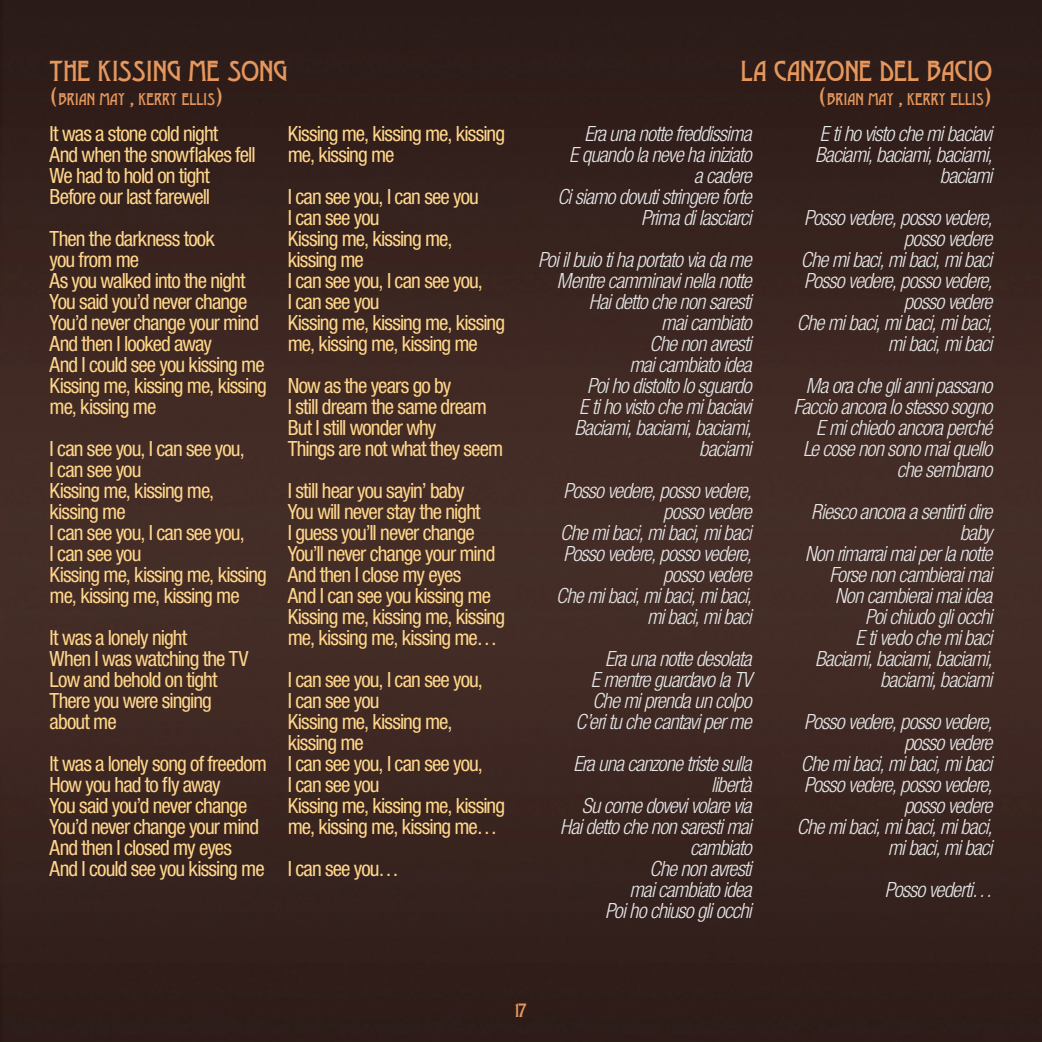
<style>
.page{position:relative;width:1042px;height:1042px;background:#fff}
.page>*{position:absolute;margin:0;border:0;box-sizing:border-box;transform-origin:0 0}
.t1{font:29.4px "Quaint Gothic SGOT";color:#e7975c}
.t2{font:condensed 21px/21px "Helvetica Neue LT Std";letter-spacing:-.045em;color:#ffd68b}
.t3{font:italic 300 condensed 21px/21px "Helvetica Neue LT Std";letter-spacing:-.04em;color:#e4e5e6;text-align:right}
.t4{font:21px "Quaint Gothic SGOT";color:#e7975c}
.t5{font:17.15px "Quaint Gothic SGOT";color:#e7975c}
.s1{font-size:24.5px}
</style>
<div class="page">
<img style="left:0;top:0;width:1041px;height:1041px">
<h1 class="t1" style="left:50px;top:52px;width:239px">THE KISSING ME SONG</h1>
<h1 class="t1" style="left:741px;top:52px;width:253px">LA CANZONE DEL BACIO</h1>
<p class="t5" style="left:50px;top:88px;width:176px"><span class="s1">(</span>BRIAN MAY <span class="s1">,</span> KERRY ELLIS<span class="s1">)</span></p>
<p class="t5" style="left:818px;top:88px;width:176px"><span class="s1">(</span>BRIAN MAY <span class="s1">,</span> KERRY ELLIS<span class="s1">)</span></p>
<p class="t2" style="left:50px;top:122px;width:208px">It was a stone cold night<br>And when the snowflakes fell<br>We had to hold on tight<br>Before our last farewell</p>
<p class="t2" style="left:50px;top:227px;width:219px">Then the darkness took<br>you from me<br>As you walked into the night<br>You said you’d never change<br>You’d never change your mind<br>And then I looked away<br>And I could see you kissing me<br>Kissing me, kissing me, kissing me, kissing me</p>
<p class="t2" style="left:50px;top:437px;width:219px">I can see you, I can see you,<br>I can see you<br>Kissing me, kissing me, kissing me<br>I can see you, I can see you,<br>I can see you<br>Kissing me, kissing me, kissing me, kissing me, kissing me</p>
<p class="t2" style="left:50px;top:626px;width:200px">It was a lonely night<br>When I was watching the TV<br>Low and behold on tight<br>There you were singing about me</p>
<p class="t2" style="left:50px;top:752px;width:219px">It was a lonely song of freedom<br>How you had to fly away<br>You said you’d never change<br>You’d never change your mind<br>And then I closed my eyes<br>And I could see you kissing me</p>
<p class="t2" style="left:288px;top:122px;width:219px">Kissing me, kissing me, kissing me, kissing me</p>
<p class="t2" style="left:288px;top:185px;width:219px">I can see you, I can see you<br>I can see you<br>Kissing me, kissing me, kissing me<br>I can see you, I can see you,<br>I can see you<br>Kissing me, kissing me, kissing me, kissing me, kissing me</p>
<p class="t2" style="left:288px;top:374px;width:217px">Now as the years go by<br>I still dream the same dream<br>But I still wonder why<br>Things are not what they seem</p>
<p class="t2" style="left:288px;top:479px;width:219px">I still hear you sayin’ baby<br>You will never stay the night<br>I guess you’ll never change<br>You’ll never change your mind<br>And then I close my eyes<br>And I can see you kissing me<br>Kissing me, kissing me, kissing me, kissing me, kissing me…</p>
<p class="t2" style="left:288px;top:668px;width:219px">I can see you, I can see you,<br>I can see you<br>Kissing me, kissing me, kissing me<br>I can see you, I can see you,<br>I can see you<br>Kissing me, kissing me, kissing me, kissing me, kissing me…</p>
<p class="t2" style="left:288px;top:857px;width:113px">I can see you…</p>
<p class="t3" style="left:557px;top:123px;width:196px">Era una notte freddissima<br>E quando la neve ha iniziato a cadere<br>Ci siamo dovuti stringere forte<br>Prima di lasciarci</p>
<p class="t3" style="left:538px;top:249px;width:215px">Poi il buio ti ha portato via da me<br>Mentre camminavi nella notte<br>Hai detto che non saresti<br>mai cambiato<br>Che non avresti<br>mai cambiato idea<br>Poi ho distolto lo sguardo<br>E ti ho visto che mi baciavi<br>Baciami, baciami, baciami, baciami</p>
<p class="t3" style="left:556px;top:480px;width:197px">Posso vedere, posso vedere, posso vedere<br>Che mi baci, mi baci, mi baci<br>Posso vedere, posso vedere, posso vedere<br>Che mi baci, mi baci, mi baci, mi baci, mi baci</p>
<p class="t3" style="left:575px;top:648px;width:178px">Era una notte desolata<br>E mentre guardavo la TV<br>Che mi prenda un colpo<br>C’eri tu che cantavi per me</p>
<p class="t3" style="left:560px;top:753px;width:193px">Era una canzone triste sulla libertà<br>Su come dovevi volare via<br>Hai detto che non saresti mai cambiato<br>Che non avresti<br>mai cambiato idea<br>Poi ho chiuso gli occhi</p>
<p class="t4" style="left:515px;top:996px;width:13px">17</p>
<p class="t3" style="left:815px;top:123px;width:179px">E ti ho visto che mi baciavi<br>Baciami, baciami, baciami, baciami</p>
<p class="t3" style="left:797px;top:207px;width:197px">Posso vedere, posso vedere, posso vedere<br>Che mi baci, mi baci, mi baci<br>Posso vedere, posso vedere, posso vedere<br>Che mi baci, mi baci, mi baci, mi baci, mi baci</p>
<p class="t3" style="left:793px;top:375px;width:200px">Ma ora che gli anni passano<br>Faccio ancora lo stesso sogno<br>E mi chiedo ancora perché<br>Le cose non sono mai quello che sembrano</p>
<p class="t3" style="left:805px;top:501px;width:189px">Riesco ancora a sentirti dire baby<br>Non rimarrai mai per la notte<br>Forse non cambierai mai<br>Non cambierai mai idea<br>Poi chiudo gli occhi<br>E ti vedo che mi baci<br>Baciami, baciami, baciami, baciami, baciami</p>
<p class="t3" style="left:797px;top:711px;width:197px">Posso vedere, posso vedere, posso vedere<br>Che mi baci, mi baci, mi baci<br>Posso vedere, posso vedere, posso vedere<br>Che mi baci, mi baci, mi baci, mi baci, mi baci</p>
<p class="t3" style="left:885px;top:879px;width:109px">Posso vederti…</p>
</div>
